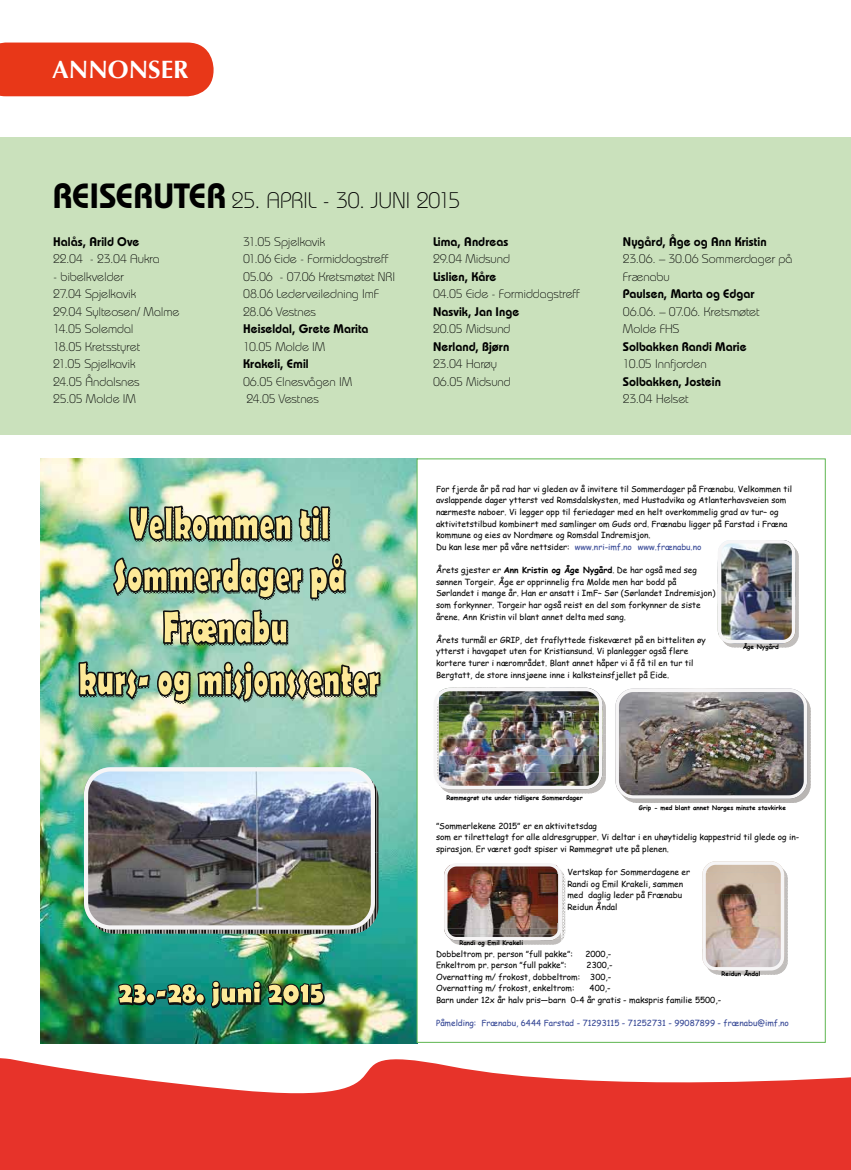
<style>
.page{position:relative;width:851px;height:1170px;background:#fff}
.page>*{position:absolute;margin:0;border:0;box-sizing:border-box;transform-origin:0 0}
.t1{font:700 25px "Optima";color:#fff}
.t2{font:300 22.5px "Bauhaus Std";letter-spacing:-.015em;color:#000}
.t3{font:300 12.5px/17.5px "Bauhaus Std";letter-spacing:-.01em;color:#000}
.t4{font:600 12.5px "Bauhaus Std";letter-spacing:.005em;color:#000}
.t5{font:8.38px/11.6px "Comic Sans MS";color:#000}
.t6{font:8.38px "Comic Sans MS";color:#334594}
.t7{font:700 6.25px "Comic Sans MS";color:#000}
.s1{font-weight:600;font-size:35px}
.s2{color:#334594}
.s3{font-weight:700}
</style>
<div class="page">
<div style="left:0;top:138px;width:850px;height:297px;background:#cae1bc"></div>
<div style="left:0;top:43px;width:213px;height:53px;background:#e83718"></div>
<svg style="left:0;top:1037px;width:850px;height:132px;fill:#e7332a"></svg>
<img style="left:40px;top:458px;width:378px;height:585px">
<img style="left:78px;top:498px;width:303px;height:236px">
<img style="left:268px;top:1004px;width:56px;height:1px">
<svg style="left:118px;top:965px;width:143px;height:42px"></svg>
<svg style="left:267px;top:982px;width:57px;height:22px"></svg>
<img style="left:87px;top:929px;width:277px;height:4px">
<img style="left:84px;top:767px;width:291px;height:162px">
<div style="left:417px;top:459px;width:408px;height:583px;background:#fff"></div>
<img style="left:561px;top:871px;width:4px;height:70px">
<img style="left:450px;top:940px;width:111px;height:4px">
<img style="left:444px;top:865px;width:117px;height:75px">
<img style="left:602px;top:700px;width:4px;height:85px">
<img style="left:442px;top:785px;width:161px;height:8px">
<img style="left:437px;top:687px;width:165px;height:102px">
<img style="left:625px;top:798px;width:174px;height:4px">
<img style="left:615px;top:688px;width:192px;height:110px">
<img style="left:724px;top:548px;width:74px;height:99px">
<img style="left:717px;top:540px;width:78px;height:103px">
<img style="left:709px;top:870px;width:78px;height:104px">
<svg style="left:702px;top:861px;width:82px;height:109px"></svg>
<h1 class="t1" style="left:52px;top:55px;width:92px">ANNONSER</h1>
<h2 class="t2" style="left:53px;top:187px;width:409px"><span class="s1">REISERUTER</span> 25. APRIL - 30. JUNI 2015</h2>
<h3 class="t4" style="left:53px;top:234px;width:88px">Halås, Arild Ove</h3>
<h3 class="t3" style="left:53px;top:250px;width:108px">22.04 - 23.04 Aukra</h3>
<h3 class="t3" style="left:53px;top:267px;width:128px">- bibelkvelder<br>27.04 Spjelkavik<br>29.04 Sylteosen/ Malme<br>14.05 Solemdal<br>18.05 Kretsstyret<br>21.05 Spjelkavik<br>24.05 Åndalsnes<br>25.05 Molde IM</h3>
<h3 class="t4" style="left:433px;top:234px;width:77px">Lima, Andreas</h3>
<h3 class="t3" style="left:433px;top:250px;width:79px">29.04 Midsund</h3>
<h3 class="t4" style="left:433px;top:269px;width:65px">Lislien, Kåre</h3>
<h3 class="t3" style="left:433px;top:285px;width:148px">04.05 Eide - Formiddagstreff</h3>
<h3 class="t4" style="left:433px;top:304px;width:88px">Nasvik, Jan Inge</h3>
<h3 class="t3" style="left:433px;top:320px;width:79px">20.05 Midsund</h3>
<h3 class="t4" style="left:433px;top:339px;width:78px">Nerland, Bjørn</h3>
<h3 class="t3" style="left:433px;top:355px;width:79px">23.04 Harøy<br>06.05 Midsund</h3>
<h3 class="t3" style="left:243px;top:232px;width:153px">31.05 Spjelkavik<br>01.06 Eide - Formiddagstreff<br>05.06 - 07.06 Kretsmøtet NRI<br>08.06 Lederveiledning ImF<br>28.06 Vestnes</h3>
<h3 class="t4" style="left:243px;top:321px;width:127px">Heiseldal, Grete Marita</h3>
<h3 class="t3" style="left:243px;top:337px;width:84px">10.05 Molde IM</h3>
<h3 class="t4" style="left:243px;top:356px;width:67px">Krakeli, Emil</h3>
<h3 class="t3" style="left:243px;top:372px;width:110px">06.05 Elnesvågen IM<br>24.05 Vestnes</h3>
<h3 class="t4" style="left:622px;top:234px;width:145px">Nygård, Åge og Ann Kristin</h3>
<h3 class="t3" style="left:622px;top:250px;width:171px">23.06. – 30.06 Sommerdager på<br>Frænabu</h3>
<h3 class="t4" style="left:622px;top:286px;width:133px">Paulsen, Marta og Edgar</h3>
<h3 class="t3" style="left:622px;top:302px;width:138px">06.06. – 07.06. Kretsmøtet<br>Molde FHS</h3>
<h3 class="t4" style="left:622px;top:339px;width:125px">Solbakken Randi Marie</h3>
<h3 class="t3" style="left:622px;top:355px;width:85px">10.05 Innfjorden</h3>
<h3 class="t4" style="left:622px;top:374px;width:99px">Solbakken, Jostein</h3>
<h3 class="t3" style="left:622px;top:390px;width:67px">23.04 Helset</h3>
<p class="t5" style="left:436px;top:482px;width:357px">For fjerde år på rad har vi gleden av å invitere til Sommerdager på Frænabu. Velkommen til avslappende dager ytterst ved Romsdalskysten, med Hustadvika og Atlanterhavsveien som nærmeste naboer. Vi legger opp til feriedager med en helt overkommelig grad av tur– og aktivitetstilbud kombinert med samlinger om Guds ord. Frænabu ligger på Farstad i Fræna kommune og eies av Nordmøre og Romsdal Indremisjon.<br>Du kan lese mer på våre nettsider: <span class="s2">www.nri-imf.no www.frænabu.no</span></p>
<p class="t5" style="left:436px;top:564px;width:281px">Årets gjester er <span class="s3">Ann Kristin og Åge Nygård</span>. De har også med seg sønnen Torgeir. Åge er opprinnelig fra Molde men har bodd på Sørlandet i mange år. Han er ansatt i ImF– Sør (Sørlandet Indremisjon) som forkynner. Torgeir har også reist en del som forkynner de siste årene. Ann Kristin vil blant annet delta med sang.</p>
<p class="t5" style="left:436px;top:633px;width:271px">Årets turmål er GRIP, det fraflyttede fiskeværet på en bitteliten øy ytterst i havgapet uten for Kristiansund. Vi planlegger også flere kortere turer i nærområdet. Blant annet håper vi å få til en tur til Bergtatt, de store innsjøene inne i kalksteinsfjellet på Eide.</p>
<p class="t7" style="left:742px;top:641px;width:38px">Åge Nygård</p>
<p class="t7" style="left:446px;top:792px;width:138px">Rømmegrøt ute under tidligere Sommerdager</p>
<p class="t7" style="left:638px;top:803px;width:148px">Grip - med blant annet Norges minste stavkirke</p>
<p class="t5" style="left:436px;top:819px;width:365px">”Sommerlekene 2015” er en aktivitetsdag<br>som er tilrettelagt for alle aldresgrupper. Vi deltar i en uhøytidelig kappestrid til glede og in&shy;spirasjon. Er været godt spiser vi Rømmegrøt ute på plenen.</p>
<p class="t5" style="left:567px;top:866px;width:124px">Vertskap for Sommerdagene er<br>Randi og Emil Krakeli, sammen med daglig leder på Frænabu<br>Reidun Åndal</p>
<p class="t5" style="left:436px;top:947px;width:138px">Dobbeltrom pr. person ”full pakke”:</p>
<p class="t5" style="left:585px;top:947px;width:28px">2000,-</p>
<p class="t5" style="left:436px;top:958px;width:132px">Enkeltrom pr. person ”full pakke”:</p>
<p class="t7" style="left:459px;top:938px;width:65px">Randi og Emil Krakeli</p>
<p class="t5" style="left:436px;top:958px;width:178px;text-indent:151px">2300,-<br>Overnatting m/ frokost, dobbeltrom: 300,-<br>Overnatting m/ frokost, enkeltrom:</p>
<p class="t7" style="left:721px;top:968px;width:40px">Reidun Åndal</p>
<p class="t5" style="left:436px;top:982px;width:286px;text-indent:153px">400,-<br>Barn under 12x år halv pris—barn 0-4 år gratis - makspris familie 5500,-</p>
<p class="t6" style="left:436px;top:1016px;width:354px">Påmelding: Frænabu, 6444 Farstad - 71293115 - 71252731 - 99087899 - frænabu@imf.no</p>
</div>
